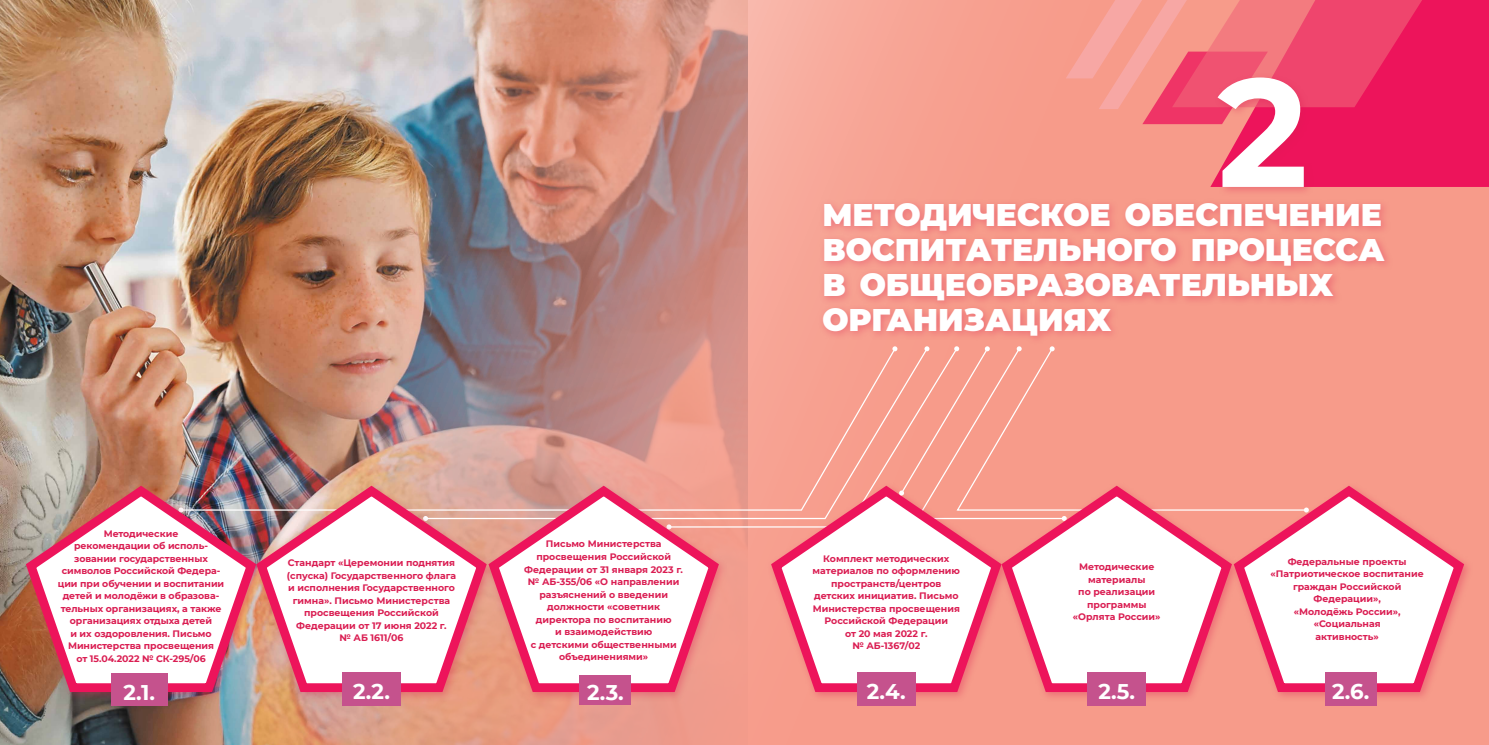
<style>
.page{position:relative;width:1489px;height:745px;background:#fff}
.page>*{position:absolute;margin:0;border:0;box-sizing:border-box;transform-origin:0 0}
.t1{font:700 153.5px "Montserrat";color:#fff}
.t2{font:900 31.25px/35px "Montserrat";color:#fff}
.t3{font:700 21.25px "Montserrat";color:#fff}
.t4{font:700 9.38px/12.5px "Montserrat";color:#da1d52;text-align:center}
</style>
<div class="page">
<img style="left:0;top:0;width:1488px;height:744px">
<div style="left:818px;top:198px;width:575px;height:146px;background:#da1d52;opacity:.35"></div>
<div style="left:1210px;top:0;width:278px;height:187px;background:#ed145b"></div>
<svg style="left:1059px;top:0;width:382px;height:124px;background:#f26379"></svg>
<div style="left:1213px;top:72px;width:101px;height:125px;background:#da1d52;opacity:.35"></div>
<img style="left:180px;top:347px;width:244px;height:131px">
<div style="left:1226px;top:347px;width:81px;height:131px;background:#f79b8a"></div>
<svg style="left:424px;top:347px;width:243px;height:131px;background:#b78d8c"></svg>
<svg style="left:667px;top:347px;width:109px;height:181px;background:#eb9d8f"></svg>
<svg style="left:764px;top:478px;width:230px;height:220px;background:#f58c87"></svg>
<div style="left:857px;top:671px;width:58px;height:34px;background:#c5528d"></div>
<svg style="left:994px;top:687px;width:232px;height:11px;background:#f2757c"></svg>
<div style="left:1087px;top:671px;width:58px;height:34px;background:#c5528d"></div>
<div style="left:1229px;top:481px;width:244px;height:220px;background:#f79b8a"></div>
<svg style="left:1226px;top:478px;width:243px;height:220px"></svg>
<div style="left:1324px;top:671px;width:52px;height:34px;background:#c5528d"></div>
<div style="left:484px;top:481px;width:244px;height:220px;background:#da1d52;opacity:.35"></div>
<svg style="left:492px;top:478px;width:232px;height:220px"></svg>
<div style="left:579px;top:675px;width:52px;height:29px;background:#c5528d"></div>
<div style="left:252px;top:481px;width:244px;height:220px;background:#da1d52;opacity:.35"></div>
<svg style="left:262px;top:478px;width:230px;height:220px"></svg>
<div style="left:342px;top:671px;width:59px;height:34px;background:#c5528d"></div>
<div style="left:21px;top:481px;width:245px;height:220px;background:#da1d52;opacity:.35"></div>
<img style="left:19px;top:478px;width:243px;height:220px">
<div style="left:111px;top:672px;width:57px;height:33px;background:#c5528d"></div>
<svg style="left:776px;top:346px;width:450px;height:341px"></svg>
<p class="t4" style="left:58px;top:526px;width:168px">Методические<br>рекомендации об исполь&shy;зовании государственных символов Российской Федера&shy;ции при обучении и воспитании детей и молодёжи в образова&shy;тельных организациях, а также организациях отдыха детей<br>и их оздоровления. Письмо<br>Министерства просвещения<br>от 15.04.2022 № СК-295/06</p>
<h3 class="t3" style="left:123px;top:676px;width:33px">2.1.</h3>
<p class="t4" style="left:287px;top:556px;width:171px">Стандарт «Церемонии поднятия (спуска) Государственного флага и исполнения Государственного гимна». Письмо Министерства просвещения Российской<br>Федерации от 17 июня 2022 г.<br>№ АБ 1611/06</p>
<h3 class="t3" style="left:353px;top:675px;width:38px">2.2.</h3>
<p class="t4" style="left:524px;top:537px;width:160px">Письмо Министерства просвещения Российской<br>Федерации от 31 января 2023 г. № АБ-355/06 «О направлении разъяснений о введении должности «советник директора по воспитанию<br>и взаимодействию<br>с детскими общественными объединениями»</p>
<h3 class="t3" style="left:587px;top:677px;width:38px">2.3.</h3>
<h1 class="t1" style="left:1217px;top:22px;width:92px">2</h1>
<h2 class="t2" style="left:822px;top:195px;width:564px">МЕТОДИЧЕСКОЕ ОБЕСПЕЧЕНИЕ<br>ВОСПИТАТЕЛЬНОГО ПРОЦЕССА<br>В ОБЩЕОБРАЗОВАТЕЛЬНЫХ<br>ОРГАНИЗАЦИЯХ</h2>
<p class="t4" style="left:812px;top:551px;width:149px">Комплект методических материалов по оформлению пространств/центров детских инициатив. Письмо<br>Министерства просвещения<br>Российской Федерации<br>от 20 мая 2022 г.<br>№ АБ-1367/02</p>
<h3 class="t3" style="left:866px;top:675px;width:40px">2.4.</h3>
<p class="t4" style="left:1072px;top:559px;width:89px">Методические материалы<br>по реализации программы «Орлята России»</p>
<h3 class="t3" style="left:1098px;top:675px;width:38px">2.5.</h3>
<p class="t4" style="left:1270px;top:554px;width:155px">Федеральные проекты «Патриотическое воспитание граждан Российской<br>Федерации»,<br>«Молодёжь России», «Социальная<br>активность»</p>
<h3 class="t3" style="left:1331px;top:675px;width:39px">2.6.</h3>
</div>
